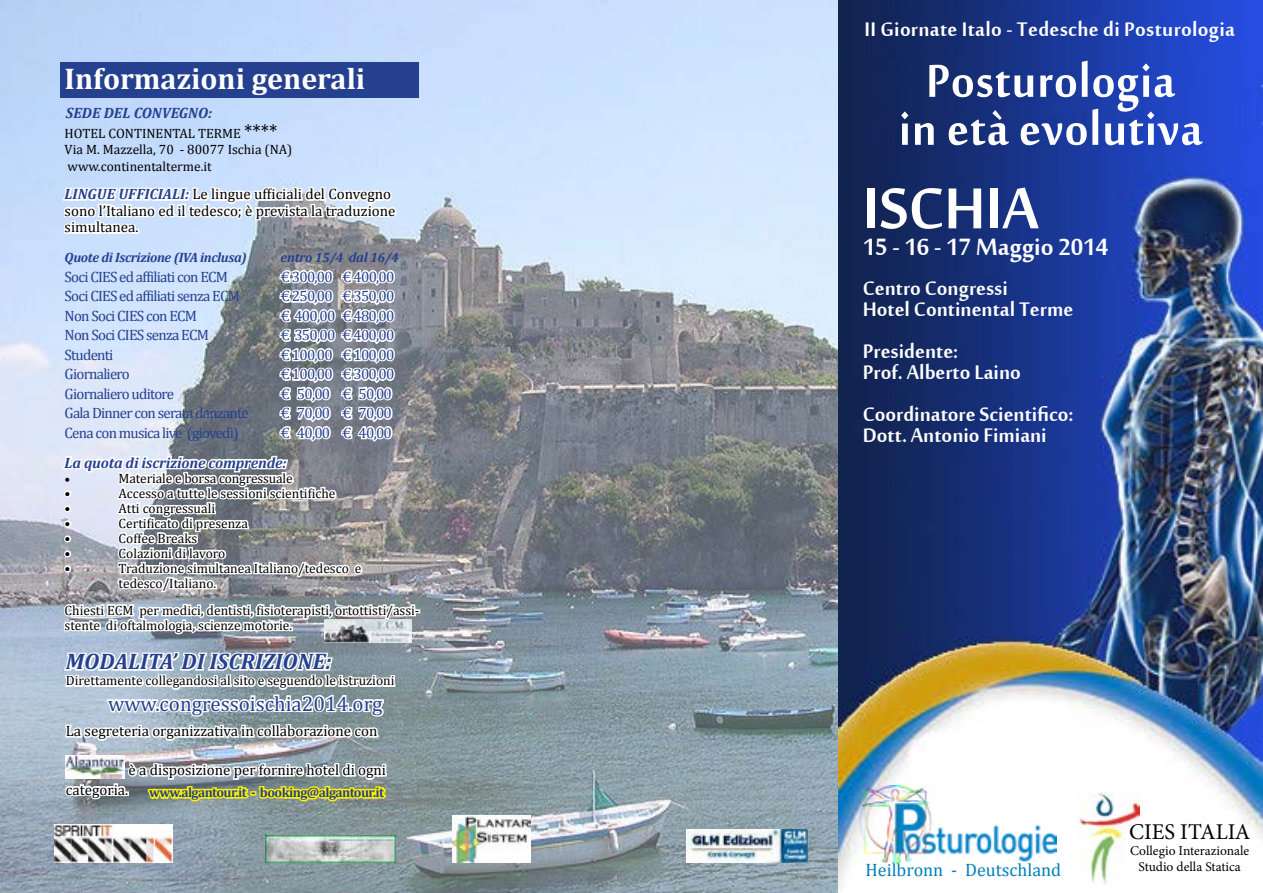
<style>
.page{position:relative;width:1263px;height:893px;background:#fff}
.page>*{position:absolute;margin:0;border:0;box-sizing:border-box;transform-origin:0 0}
.t1{font:88.5px "Mool Boran";color:#fff}
.t2{font:70.8px "Mool Boran";letter-spacing:.01em;color:#fff;scale:.95 1}
.t3{font:36px "Mool Boran";color:#fff}
.t4{font:30px/42px "Mool Boran";color:#fff}
.t5{font:700 30px "Cambria";color:#fff}
.t6{font:italic 700 22.5px "Cambria";color:#25408f}
.t7{font:22.5px "Minion Pro";color:#000}
.t8{font:21px "Cambria";color:#25408f}
.t9{font:18px "Cambria";color:#007fba}
.t10{font:15px "Cambria";letter-spacing:-.05em;color:#25408f}
.t11{font:15px/16.5px "Cambria";color:#000}
.t12{font:italic 700 15px "Cambria";letter-spacing:-.01em;color:#25408f}
.t13{font:15px "Minion Pro";color:#000}
.t14{font:13.5px/16.5px "Cambria";color:#000}
.t15{font:italic 700 13.5px "Cambria";letter-spacing:-.025em;color:#25408f}
.t16{font:13.5px/16.2px "Minion Pro";color:#000;text-align:center}
.t17{font:700 13.5px "Cambria";letter-spacing:-.04em;color:#25408f}
.s1{font-size:19.5px}
.s2{font-weight:700;font-style:italic;color:#25408f}
</style>
<div class="page">
<img style="left:0;top:0;width:1263px;height:893px">
<div style="left:61px;top:62px;width:358px;height:35px;background:#25408f"></div>
<img style="left:1077px;top:792px;width:62px;height:92px">
<img style="left:859px;top:786px;width:198px;height:76px">
<svg style="left:61px;top:163px;width:338px;height:73px"></svg>
<svg style="left:61px;top:263px;width:336px;height:331px"></svg>
<svg style="left:61px;top:601px;width:359px;height:35px"></svg>
<svg style="left:62px;top:650px;width:335px;height:93px"></svg>
<img style="left:66px;top:756px;width:59px;height:5px">
<img style="left:63px;top:761px;width:326px;height:44px">
<img style="left:324px;top:619px;width:88px;height:24px">
<img style="left:452px;top:816px;width:79px;height:46px">
<img style="left:265px;top:835px;width:130px;height:27px">
<img style="left:687px;top:829px;width:120px;height:33px">
<img style="left:54px;top:824px;width:119px;height:38px">
<h3 class="t5" style="left:65px;top:57px;width:302px">Informazioni generali</h3>
<p class="t14" style="left:65px;top:125px;width:229px">HOTEL CONTINENTAL TERME <span class="s1">****<br></span>Via M. Mazzella, 70 - 80077 Ischia (NA) www.continentalterme.it</p>
<p class="t11" style="left:65px;top:186px;width:332px"><span class="s2">LINGUE UFFICIALI:</span> Le lingue ufficiali del Convegno sono l’Italiano ed il tedesco; è prevista la traduzione simultanea.</p>
<p class="t15" style="left:65px;top:248px;width:184px">Quote di Iscrizione (IVA inclusa)</p>
<p class="t15" style="left:281px;top:248px;width:120px">entro 15/4 dal 16/4</p>
<p class="t10" style="left:65px;top:268px;width:165px">Soci CIES ed affiliati con ECM</p>
<p class="t10" style="left:281px;top:268px;width:115px">€ 300,00 € 400,00</p>
<p class="t10" style="left:65px;top:287px;width:177px">Soci CIES ed affiliati senza ECM</p>
<p class="t10" style="left:281px;top:287px;width:115px">€ 250,00 € 350,00</p>
<p class="t10" style="left:65px;top:307px;width:134px">Non Soci CIES con ECM</p>
<p class="t10" style="left:281px;top:307px;width:115px">€ 400,00 € 480,00</p>
<p class="t10" style="left:65px;top:326px;width:146px">Non Soci CIES senza ECM</p>
<p class="t10" style="left:281px;top:326px;width:115px">€ 350,00 € 400,00</p>
<p class="t10" style="left:65px;top:346px;width:50px">Studenti</p>
<p class="t10" style="left:281px;top:346px;width:115px">€ 100,00 € 100,00</p>
<p class="t10" style="left:65px;top:365px;width:67px">Giornaliero</p>
<p class="t10" style="left:281px;top:365px;width:115px">€ 100,00 € 300,00</p>
<p class="t10" style="left:65px;top:385px;width:111px">Giornaliero uditore</p>
<p class="t10" style="left:281px;top:385px;width:113px">€ 50,00 € 50,00</p>
<p class="t10" style="left:65px;top:404px;width:186px">Gala Dinner con serata danzante</p>
<p class="t10" style="left:281px;top:404px;width:113px">€ 70,00 € 70,00</p>
<p class="t10" style="left:65px;top:424px;width:176px">Cena con musica live (giovedì)</p>
<p class="t10" style="left:281px;top:424px;width:113px">€ 40,00 € 40,00</p>
<p class="t12" style="left:65px;top:452px;width:223px">La quota di iscrizione comprende:</p>
<p class="t13" style="left:65px;top:468px;width:7px">•</p>
<p class="t14" style="left:119px;top:470px;width:176px">Materiale e borsa congressuale</p>
<p class="t14" style="left:65px;top:485px;width:7px">•</p>
<p class="t14" style="left:119px;top:485px;width:218px">Accesso a tutte le sessioni scientifiche</p>
<p class="t14" style="left:65px;top:500px;width:7px">•</p>
<p class="t14" style="left:119px;top:500px;width:98px">Atti congressuali</p>
<p class="t14" style="left:65px;top:515px;width:7px">•</p>
<p class="t14" style="left:119px;top:515px;width:131px">Certificato di presenza</p>
<p class="t14" style="left:65px;top:530px;width:7px">•</p>
<p class="t14" style="left:119px;top:530px;width:80px">Coffee Breaks</p>
<p class="t14" style="left:65px;top:545px;width:7px">•</p>
<p class="t14" style="left:119px;top:545px;width:108px">Colazioni di lavoro</p>
<p class="t14" style="left:65px;top:560px;width:7px">•</p>
<p class="t14" style="left:119px;top:561px;width:244px;line-height:15px">Traduzione simultanea Italiano/tedesco e tedesco/Italiano.</p>
<p class="t14" style="left:65px;top:603px;width:356px;line-height:15px">Chiesti ECM per medici, dentisti, fisioterapisti, ortottisti/assi&shy;stente di oftalmologia, scienze motorie.</p>
<p class="t12" style="left:66px;top:103px;width:148px">SEDE DEL CONVEGNO:</p>
<h3 class="t6" style="left:66px;top:646px;width:267px">MODALITA’ DI ISCRIZIONE:</h3>
<p class="t14" style="left:66px;top:672px;width:330px">Direttamente collegandosi al sito e seguendo le istruzioni</p>
<h3 class="t8" style="left:108px;top:691px;width:276px">www.congressoischia2014.org</h3>
<p class="t11" style="left:66px;top:723px;width:313px">La segreteria organizzativa in collaborazione con</p>
<p class="t11" style="left:129px;top:762px;width:259px">è a disposizione per fornire hotel di ogni</p>
<p class="t11" style="left:66px;top:781px;width:64px">categoria.</p>
<p class="t17" style="left:149px;top:783px;width:237px">www.algantour.it - booking@algantour.it</p>
<h3 class="t4" style="left:864px;top:5px;width:372px">II Giornate Italo - Tedesche di Posturologia</h3>
<h2 class="t2" style="left:926px;top:31px;width:264px">Posturologia</h2>
<h2 class="t2" style="left:899px;top:79px;width:321px">in età evolutiva</h2>
<h1 class="t1" style="left:863px;top:146px;width:177px">ISCHIA</h1>
<h3 class="t3" style="left:863px;top:222px;width:247px">15 - 16 - 17 Maggio 2014</h3>
<h3 class="t4" style="left:863px;top:263px;width:146px">Centro Congressi</h3>
<h3 class="t4" style="left:863px;top:284px;width:212px">Hotel Continental Terme<br>Presidente:</h3>
<h3 class="t4" style="left:863px;top:347px;width:212px">Prof. Alberto Laino<br>Coordinatore Scientifico:</h3>
<h3 class="t4" style="left:863px;top:410px;width:185px">Dott. Antonio Fimiani</h3>
<h3 class="t9" style="left:866px;top:860px;width:197px">Heilbronn - Deutschland</h3>
<h3 class="t7" style="left:1129px;top:817px;width:123px">CIES ITALIA</h3>
<p class="t16" style="left:1130px;top:843px;width:121px">Collegio Interazionale<br>Studio della Statica</p>
</div>
